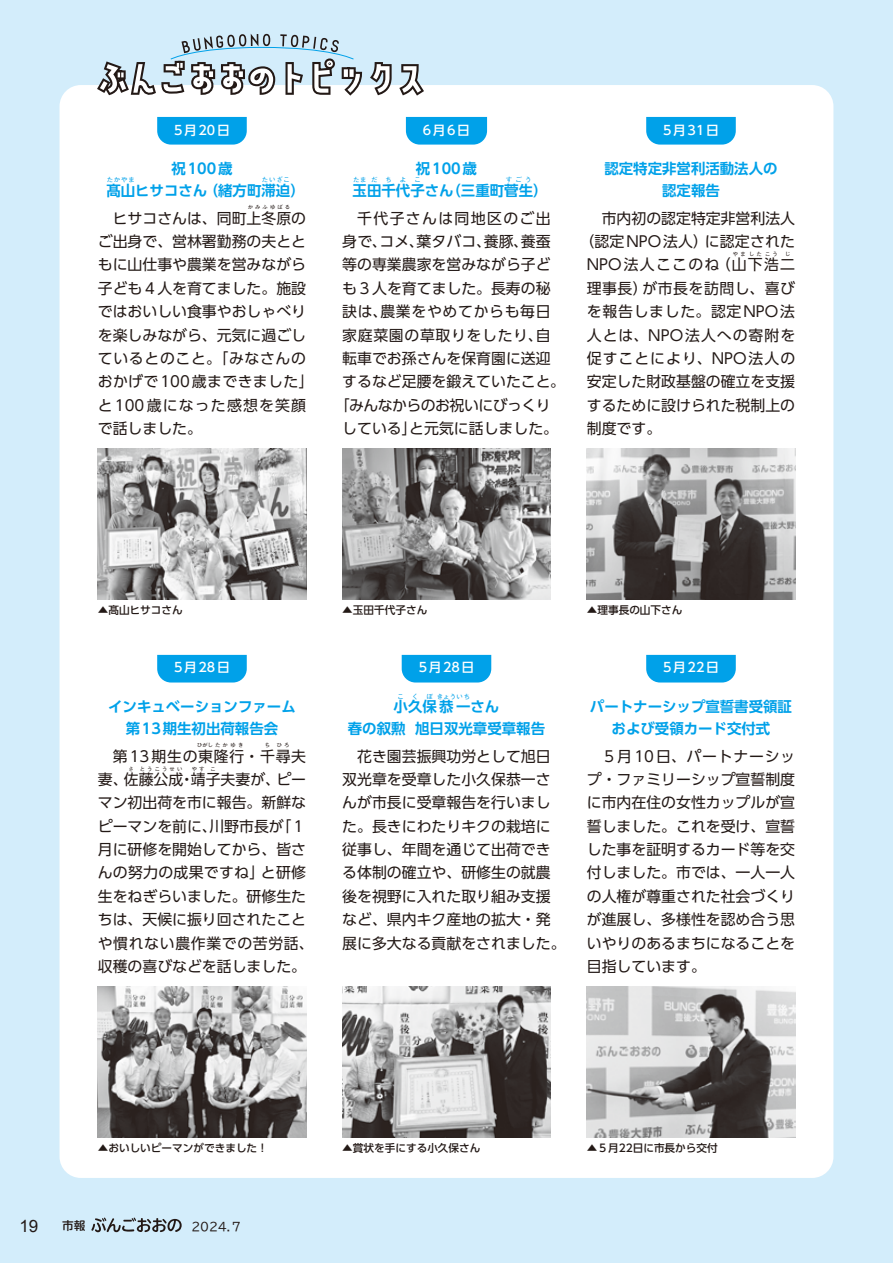
<style>
.page{position:relative;width:893px;height:1263px;background:#d3edfb}
.page>*{position:absolute;margin:0;border:0;box-sizing:border-box;transform-origin:0 0}
.t1{font:16.95px "Arial";color:#231916}
.トピ-本文{font:14.85px/23.4px "UD Shin Go Pr 6";color:#231916}
.トピ-本文-2{font:14.85px "UD Shin Go Pr 6";letter-spacing:.045em;color:#231916}
.トピ-本文-3{font:14.85px "UD Shin Go Pr 6";letter-spacing:-.035em;color:#231916}
.トピ-本文-4{font:14.85px/23.4px "UD Shin Go Pr 6";letter-spacing:.09em;color:#231916;text-align:right}
.トピ-本文-5{font:14.85px "UD Shin Go Pr 6";letter-spacing:.05em;color:#231916}
.トピ-本文-6{font:14.85px "UD Shin Go Pr 6";letter-spacing:.03em;color:#231916}
.トピ-本文-7{font:14.85px "UD Shin Go Pr 6";letter-spacing:.085em;color:#231916}
.トピ-タイトル{font:700 14.4px "UD Shin Go Pr 6 De";color:#00a1e9}
.トピ-日付{font:500 12.75px "UD Shin Go Pr 6";letter-spacing:.125em;color:#fff}
.t2{font:11.7px "BIZUDP Gothic";color:#231916}
.t3{font:500 11.7px "UD Shin M Go Pr 6";color:#231916}
.UD新ゴ_M_10Q{font:500 10.65px "UD Shin Go Pr 6";color:#231916}
.トピ-タイトル-2{font:6.45px "UD Shin Go Pr 6";letter-spacing:.13em;color:#00a1e9}
.トピ-本文-8{font:500 5.25px "UD Shin Go Pr 6";letter-spacing:.4em;color:#231916}
</style>
<div class="page">
<div style="left:60px;top:85px;width:773px;height:1093px;background:#fff;border-radius:21px"></div>
<svg style="left:646px;top:117px;width:90px;height:28px;background:#0da5ea"></svg>
<img style="left:587px;top:449px;width:208px;height:151px">
<div style="left:646px;top:655px;width:90px;height:27px;background:#00a1e9"></div>
<img style="left:587px;top:986px;width:208px;height:151px">
<img style="left:342px;top:449px;width:209px;height:151px">
<div style="left:402px;top:655px;width:89px;height:27px;background:#00a1e9"></div>
<img style="left:342px;top:986px;width:209px;height:151px">
<svg style="left:97px;top:34px;width:390px;height:111px"></svg>
<img style="left:98px;top:449px;width:208px;height:151px">
<div style="left:157px;top:655px;width:90px;height:27px;background:#00a1e9"></div>
<img style="left:98px;top:986px;width:208px;height:151px">
<svg style="left:91px;top:1217px;width:91px;height:15px"></svg>
<p class="トピ-日付" style="left:174px;top:119px;width:57px">5月20日</p>
<p class="トピ-タイトル" style="left:171px;top:157px;width:63px">祝100歳</p>
<p class="トピ-タイトル" style="left:106px;top:178px;width:103px">髙山ヒサコさん</p>
<p class="トピ-タイトル-2" style="left:262px;top:174px;width:30px">たいざこ</p>
<p class="トピ-タイトル-2" style="left:107px;top:174px;width:30px">たかやま</p>
<p class="トピ-タイトル" style="left:204px;top:178px;width:103px">（緒方町滞迫(</p>
<p class="トピ-日付" style="left:423px;top:119px;width:49px">6月6日</p>
<p class="トピ-タイトル" style="left:416px;top:157px;width:63px">祝100歳</p>
<p class="トピ-タイトル" style="left:353px;top:178px;width:103px">玉田千代子さん</p>
<p class="トピ-タイトル-2" style="left:506px;top:174px;width:27px">すごう</p>
<p class="トピ-タイトル-2" style="left:353px;top:174px;width:15px">たま</p>
<p class="トピ-タイトル-2" style="left:371px;top:174px;width:8px">だ</p>
<p class="トピ-タイトル-2" style="left:386px;top:174px;width:8px">ち</p>
<p class="トピ-タイトル-2" style="left:400px;top:174px;width:8px">よ</p>
<p class="トピ-タイトル-2" style="left:414px;top:174px;width:8px">こ</p>
<p class="トピ-タイトル" style="left:446px;top:178px;width:103px">（三重町菅生(</p>
<p class="トピ-日付" style="left:663px;top:119px;width:57px">5月31日</p>
<p class="トピ-タイトル" style="left:604px;top:157px;width:175px">認定特定非営利活動法人の</p>
<p class="トピ-タイトル" style="left:662px;top:178px;width:59px">認定報告</p>
<p class="トピ-本文-8" style="left:248px;top:203px;width:44px">かみふゆばる</p>
<p class="トピ-本文" style="left:98px;top:229px;width:217px">ご出身で、営林署勤務の夫とともに山仕事や農業を営みながら子ども４人を育てました。施設ではおいしい食事やおしゃべりを楽しみながら、元気に過ごしているとのこと。「みなさんのおかげで100歳まできました「と100歳になった感想を笑顔で話しました。</p>
<p class="トピ-本文" style="left:113px;top:206px;width:195px">ヒサコさんは、同町上冬原の</p>
<p class="トピ-本文-4" style="left:357px;top:206px;width:195px">千代子さんは同地区のご出養蚕</p>
<p class="トピ-本文" style="left:416px;top:229px;width:76px">葉タバコ、</p>
<p class="トピ-本文" style="left:342px;top:229px;width:46px">身で、</p>
<p class="トピ-本文" style="left:342px;top:253px;width:210px">等の専業農家を営みながら子ど</p>
<p class="トピ-本文" style="left:342px;top:276px;width:210px">も３人を育てました。長寿の秘</p>
<p class="トピ-本文-2" style="left:380px;top:299px;width:172px">農業をやめてからも毎日</p>
<p class="トピ-本文" style="left:484px;top:229px;width:46px">養豚、</p>
<p class="トピ-本文" style="left:379px;top:229px;width:46px">コメ、</p>
<p class="トピ-本文" style="left:342px;top:299px;width:46px">訣は、</p>
<p class="トピ-本文-2" style="left:342px;top:323px;width:210px">家庭菜園の草取りをしたり自、</p>
<p class="トピ-本文" style="left:342px;top:346px;width:210px">転車でお孫さんを保育園に送迎</p>
<p class="トピ-本文" style="left:342px;top:370px;width:224px">するなど足腰を鍛えていたこと。</p>
<p class="トピ-本文-3" style="left:335px;top:393px;width:217px">「みんなからのお祝いにびっくり</p>
<p class="トピ-本文" style="left:409px;top:416px;width:150px">と元気に話しました。</p>
<p class="トピ-本文" style="left:342px;top:416px;width:76px">している」</p>
<p class="トピ-本文" style="left:602px;top:206px;width:195px;text-align:right">市内初の認定特定非営利法人に認定された</p>
<p class="トピ-本文" style="left:579px;top:229px;width:130px">（認定NPO法人）</p>
<p class="トピ-本文-8" style="left:733px;top:250px;width:14px">やま</p>
<p class="トピ-本文-8" style="left:749px;top:250px;width:14px">した</p>
<p class="トピ-本文-8" style="left:765px;top:250px;width:14px">こう</p>
<p class="トピ-本文-8" style="left:785px;top:250px;width:7px">じ</p>
<p class="トピ-本文-6" style="left:643px;top:276px;width:154px">が市長を訪問し、喜び</p>
<p class="トピ-本文" style="left:716px;top:253px;width:81px">（山下浩二</p>
<p class="トピ-本文-7" style="left:587px;top:253px;width:134px">NPO法人ここのね</p>
<p class="トピ-本文" style="left:587px;top:276px;width:210px">理事長）<br>を報告しました。認定NPO法人とは、NPO法人への寄附を促すことにより、NPO法人の安定した財政基盤の確立を支援するために設けられた税制上の制度です。</p>
<p class="UD新ゴ_M_10Q" style="left:98px;top:602px;width:87px">▲髙山ヒサコさん</p>
<p class="トピ-日付" style="left:174px;top:657px;width:57px">5月28日</p>
<p class="トピ-タイトル" style="left:108px;top:695px;width:189px">インキュベーションファーム</p>
<p class="トピ-タイトル" style="left:126px;top:716px;width:154px">第13期生初出荷報告会</p>
<p class="トピ-本文-8" style="left:197px;top:741px;width:32px">ひがしたか</p>
<p class="トピ-本文-8" style="left:231px;top:741px;width:14px">ゆき</p>
<p class="トピ-本文-8" style="left:265px;top:741px;width:7px">ち</p>
<p class="トピ-本文-8" style="left:277px;top:741px;width:14px">ひろ</p>
<p class="トピ-本文-5" style="left:113px;top:744px;width:195px">第13期生の東隆行・千尋夫</p>
<p class="トピ-本文-8" style="left:129px;top:764px;width:7px">さ</p>
<p class="トピ-本文-8" style="left:140px;top:764px;width:44px">とうこうせい</p>
<p class="トピ-本文-8" style="left:192px;top:764px;width:14px">やす</p>
<p class="トピ-本文-8" style="left:210px;top:764px;width:7px">こ</p>
<p class="トピ-本文" style="left:98px;top:767px;width:210px;text-align:right">ピー<br>マン初出荷を市に報告。新鮮な」１</p>
<p class="トピ-本文" style="left:191px;top:767px;width:91px">靖子夫妻が、</p>
<p class="トピ-本文" style="left:124px;top:767px;width:61px">佐藤公成</p>
<p class="トピ-本文" style="left:98px;top:767px;width:31px">妻、</p>
<p class="トピ-本文" style="left:180px;top:767px;width:16px">・</p>
<p class="トピ-本文" style="left:98px;top:814px;width:121px">ピーマンを前に、</p>
<p class="トピ-本文" style="left:98px;top:837px;width:210px">月に研修を開始してから、皆さ</p>
<p class="トピ-本文" style="left:261px;top:861px;width:47px">と研修</p>
<p class="トピ-本文" style="left:209px;top:814px;width:76px">川野市長が</p>
<p class="トピ-本文" style="left:98px;top:861px;width:217px">んの努力の成果ですね」<br>生をねぎらいました。研修生たちは、天候に振り回されたことや慣れない農作業での苦労話、収穫の喜びなどを話しました。</p>
<p class="UD新ゴ_M_10Q" style="left:342px;top:602px;width:87px">▲玉田千代子さん</p>
<p class="トピ-日付" style="left:419px;top:657px;width:57px">5月28日</p>
<p class="トピ-タイトル" style="left:394px;top:695px;width:107px">小久保恭一さん</p>
<p class="トピ-タイトル-2" style="left:398px;top:691px;width:8px">こ</p>
<p class="トピ-タイトル-2" style="left:412px;top:691px;width:8px">く</p>
<p class="トピ-タイトル-2" style="left:426px;top:691px;width:8px">ぼ</p>
<p class="トピ-タイトル-2" style="left:437px;top:691px;width:35px">きょういち</p>
<p class="トピ-タイトル" style="left:415px;top:716px;width:131px">旭日双光章受章報告</p>
<p class="トピ-タイトル" style="left:348px;top:716px;width:59px">春の叙勲</p>
<p class="トピ-本文" style="left:342px;top:744px;width:225px;text-indent:15px">花き園芸振興功労として旭日双光章を受章した小久保恭一さんが市長に受章報告を行いました。長きにわたりキクの栽培に従事し、年間を通じて出荷できる体制の確立や、研修生の就農後を視野に入れた取り組み支援など、県内キク産地の拡大・発展に多大なる貢献をされました。</p>
<p class="UD新ゴ_M_10Q" style="left:587px;top:602px;width:97px">▲理事長の山下さん</p>
<p class="トピ-日付" style="left:663px;top:657px;width:57px">5月22日</p>
<p class="トピ-タイトル" style="left:590px;top:695px;width:204px">パートナーシップ宣誓書受領証</p>
<p class="トピ-タイトル" style="left:612px;top:716px;width:160px">および受領カード交付式</p>
<p class="トピ-本文" style="left:587px;top:744px;width:210px;text-align:justify;text-indent:15px">５月10日、パートナーシップ・ファミリーシップ宣誓制度に市内在住の女性カップルが宣誓しました。これを受け、宣誓した事を証明するカード等を交付しました。市では、一人一人の人権が尊重された社会づくりが進展し、多様性を認め合う思いやりのあるまちになることを目指しています。</p>
<p class="UD新ゴ_M_10Q" style="left:98px;top:1139px;width:172px">▲おいしいピーマンができました!</p>
<p class="t1" style="left:19px;top:1214px;width:20px">19</p>
<p class="t3" style="left:62px;top:1216px;width:25px">市報</p>
<p class="t2" style="left:191px;top:1220px;width:51px">2024.7</p>
<p class="UD新ゴ_M_10Q" style="left:342px;top:1139px;width:140px">▲賞状を手にする小久保さん</p>
<p class="UD新ゴ_M_10Q" style="left:587px;top:1139px;width:132px">▲５月22日に市長から交付</p>
</div>
